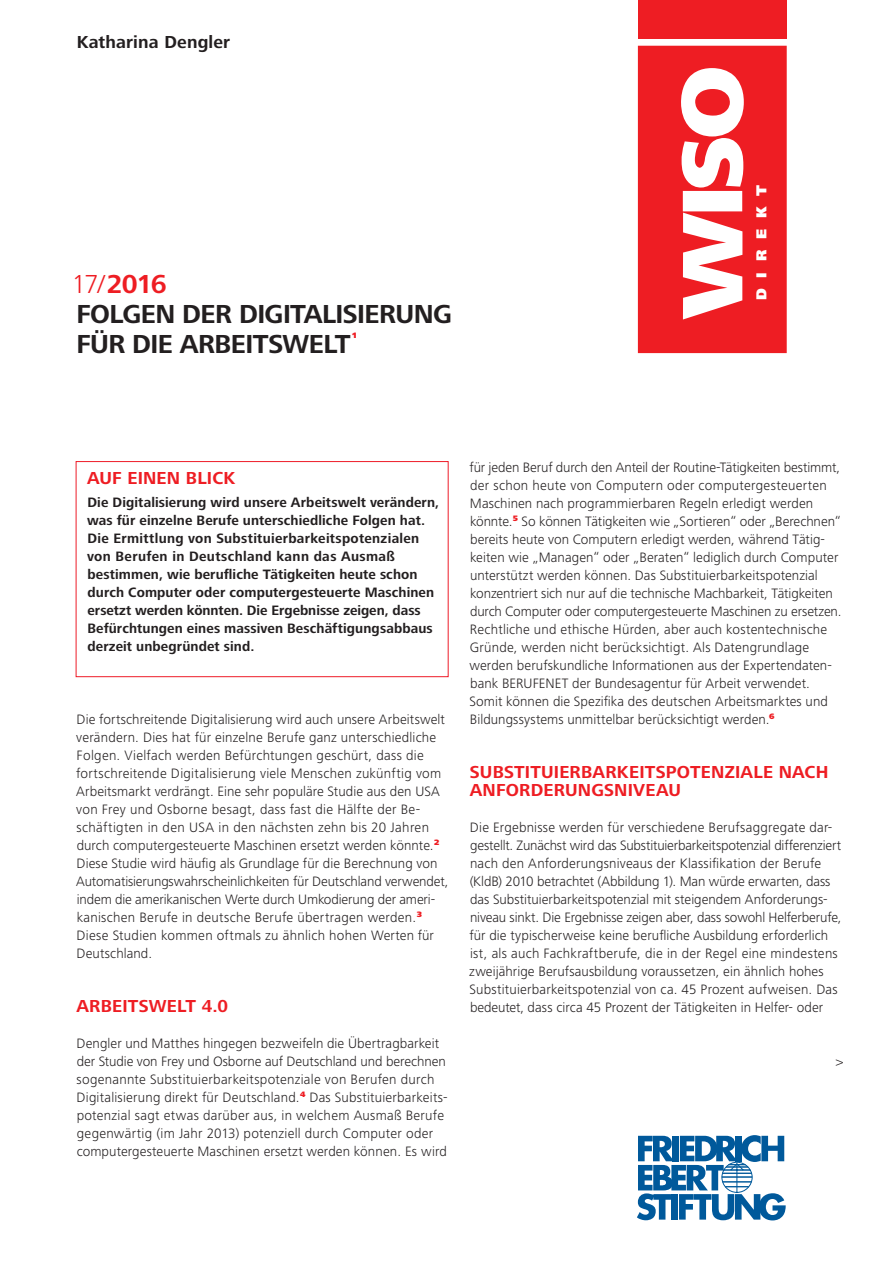
<style>
.page{position:relative;width:893px;height:1263px;background:#fff}
.page>*{position:absolute;margin:0;border:0;box-sizing:border-box;transform-origin:0 0}
.t1{font:700 27px/30px "Frutiger Next LT";letter-spacing:-.02em;color:#231f20}
.t2{font:700 18px/18px "Frutiger Next LT";letter-spacing:.01em;color:#ee1d23}
.t3{font:700 18px "Frutiger Next LT";letter-spacing:.005em;color:#231f20}
.t4{font:900 15px "Frutiger Next LT";letter-spacing:.72em;color:#fff}
.t5{font:300 14.1px/18px "Frutiger Next LT";letter-spacing:.005em;color:#231f20}
.t6{font:700 14.1px/18px "Frutiger Next LT";letter-spacing:.01em;color:#231f20}
.t7{font:900 8.1px "Frutiger Next LT";color:#ee1d23}
.s1{font-weight:300;color:#ee1d23}
.s2{color:#ee1d23}
</style>
<div class="page">
<div style="left:76px;top:461px;width:373px;height:216px;border:1px solid #ee1c28"></div>
<svg style="left:637px;top:1135px;width:149px;height:85px"></svg>
<div style="left:638px;top:0;width:149px;height:39px;background:#ee1d23"></div>
<svg style="left:638px;top:46px;width:149px;height:307px;fill:#ee1d23"></svg>
<p class="t3" style="left:77px;top:32px;width:155px">Katharina Dengler</p>
<h1 class="t1" style="left:72px;top:269px;width:382px"><span class="s1">17/</span> <span class="s2">2016<br></span>FOLGEN DER DIGITALISIERUNG<br>FÜR DIE ARBEITSWELT</h1>
<p class="t7" style="left:352px;top:331px;width:7px">1</p>
<p class="t4" style="left:753px;top:300px;width:117px;rotate:-90deg">DIREKT</p>
<p class="t2" style="left:87px;top:469px;width:150px">AUF EINEN BLICK</p>
<p class="t6" style="left:87px;top:493px;width:354px">Die Digitalisierung wird unsere Arbeitswelt verändern, was für einzelne Berufe unterschiedliche Folgen hat.<br>Die Ermittlung von Substituierbarkeitspotenzialen von Berufen in Deutschland kann das Ausmaß bestimmen, wie berufliche Tätigkeiten heute schon durch Computer oder computergesteuerte Maschinen ersetzt werden könnten. Die Ergebnisse zeigen, dass Befürchtungen eines massiven Beschäftigungsabbaus derzeit unbegründet sind.</p>
<p class="t5" style="left:76px;top:710px;width:374px">Die fortschreitende Digitalisierung wird auch unsere Arbeitswelt verändern. Dies hat für einzelne Berufe ganz unterschiedliche Folgen. Vielfach werden Befürchtungen geschürt, dass die fortschreitende Digitalisierung viele Menschen zukünftig vom Arbeitsmarkt verdrängt. Eine sehr populäre Studie aus den USA von Frey und Osborne besagt, dass fast die Hälfte der Be&shy;schäftigten in den USA in den nächsten zehn bis 20 Jahren durch computergesteuerte Maschinen ersetzt werden könnte.<sup>2<br></sup>Diese Studie wird häufig als Grundlage für die Berechnung von Automatisierungswahrscheinlichkeiten für Deutschland verwendet, indem die amerikanischen Werte durch Umkodierung der ameri&shy;kanischen Berufe in deutsche Berufe übertragen werden.<sup>3<br></sup>Diese Studien kommen oftmals zu ähnlich hohen Werten für Deutschland.</p>
<p class="t2" style="left:76px;top:997px;width:153px">ARBEITSWELT 4.0</p>
<p class="t5" style="left:76px;top:1034px;width:373px">Dengler und Matthes hingegen bezweifeln die Übertragbarkeit der Studie von Frey und Osborne auf Deutschland und berechnen sogenannte Substituierbarkeitspotenziale von Berufen durch Digitalisierung direkt für Deutschland.<sup>4</sup> Das Substituierbarkeits&shy;potenzial sagt etwas darüber aus, in welchem Ausmaß Berufe gegenwärtig (im Jahr 2013) potenziell durch Computer oder computergesteuerte Maschinen ersetzt werden können. Es wird</p>
<p class="t5" style="left:469px;top:458px;width:374px">für jeden Beruf durch den Anteil der Routine-Tätigkeiten bestimmt, der schon heute von Computern oder computergesteuerten Maschinen nach programmierbaren Regeln erledigt werden könnte.<sup>5</sup> So können Tätigkeiten wie „Sortieren“ oder „Berechnen“ bereits heute von Computern erledigt werden, während Tätig&shy;keiten wie „Managen“ oder „Beraten“ lediglich durch Computer unterstützt werden können. Das Substituierbarkeitspotenzial konzentriert sich nur auf die technische Machbarkeit, Tätigkeiten durch Computer oder computergesteuerte Maschinen zu ersetzen.<br>Rechtliche und ethische Hürden, aber auch kostentechnische Gründe, werden nicht berücksichtigt. Als Datengrundlage werden berufskundliche Informationen aus der Expertendaten&shy;bank BERUFENET der Bundesagentur für Arbeit verwendet.<br>Somit können die Spezifika des deutschen Arbeitsmarktes und Bildungssystems unmittelbar berücksichtigt werden.<sup>6</sup></p>
<p class="t2" style="left:470px;top:763px;width:360px">SUBSTITUIERBARKEITSPOTENZIALE NACH<br>ANFORDERUNGSNIVEAU</p>
<p class="t5" style="left:469px;top:818px;width:374px">Die Ergebnisse werden für verschiedene Berufsaggregate dar&shy;gestellt. Zunächst wird das Substituierbarkeitspotenzial differenziert nach den Anforderungsniveaus der Klassifikation der Berufe (KldB) 2010 betrachtet (Abbildung 1). Man würde erwarten, dass das Substituierbarkeitspotenzial mit steigendem Anforderungs&shy;niveau sinkt. Die Ergebnisse zeigen aber, dass sowohl Helferberufe, für die typischerweise keine berufliche Ausbildung erforderlich ist, als auch Fachkraftberufe, die in der Regel eine mindestens zweijährige Berufsausbildung voraussetzen, ein ähnlich hohes Substituierbarkeitspotenzial von ca. 45 Prozent aufweisen. Das bedeutet, dass circa 45 Prozent der Tätigkeiten in Helfer- oder</p>
<p class="t5" style="left:836px;top:1052px;width:9px">&gt;</p>
</div>
